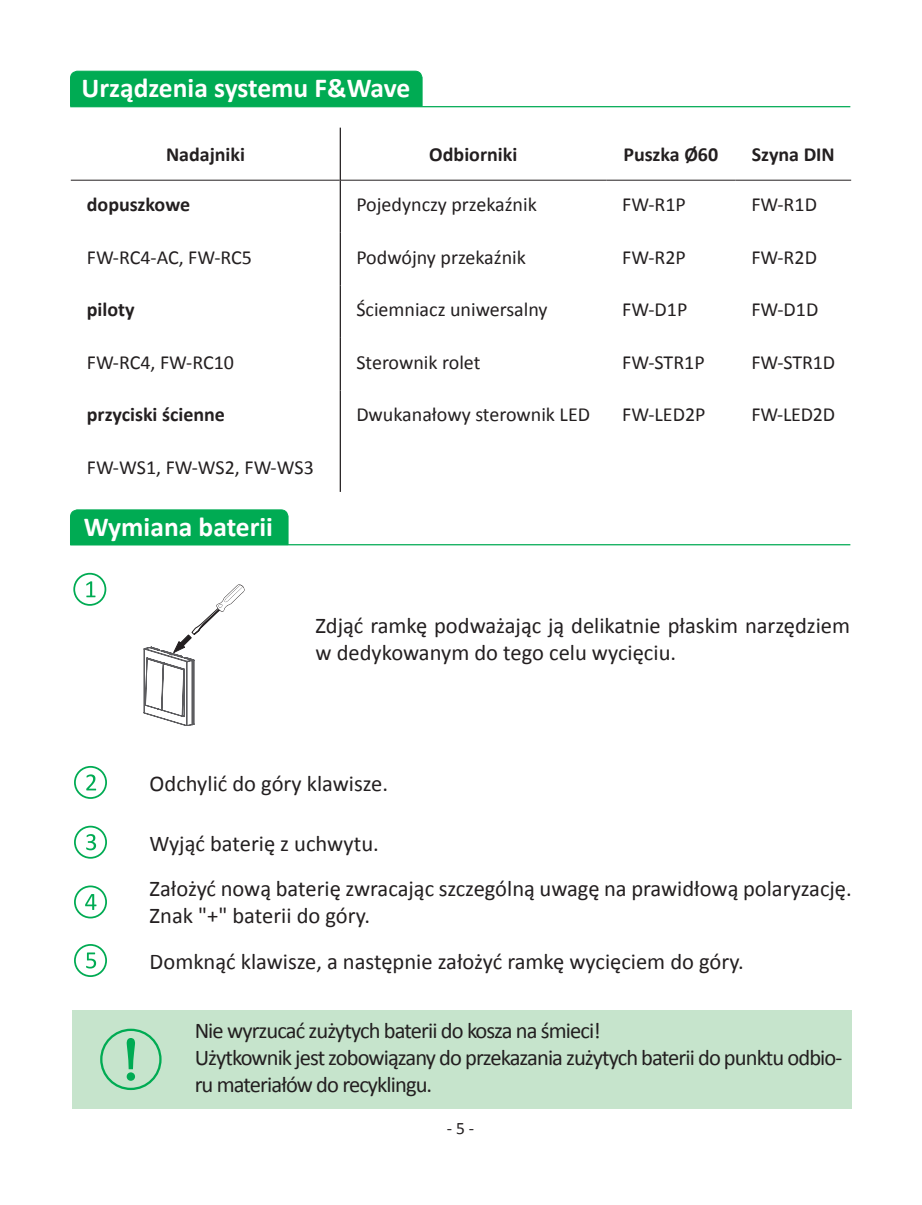
<style>
.page{position:relative;width:922px;height:1205px;background:#fff}
.page>*{position:absolute;margin:0;border:0;box-sizing:border-box;transform-origin:0 0}
.t1{font:700 27.5px "Calibri";color:#fff}
.t2{font:22.5px/27px "Calibri";letter-spacing:-.005em;color:#231f20}
.t3{font:22.5px/27px "Calibri";letter-spacing:-.04em;color:#231f20}
.t4{font:20px "Calibri";color:#231f20}
.t5{font:700 20px "Calibri";color:#231f20}
.t6{font:17.5px "Calibri";color:#231f20}
</style>
<div class="page">
<div style="left:70px;top:509px;width:218px;height:35px;background:#00ab53"></div>
<hr style="left:70px;top:544px;width:780px;height:1px;background:#00ab53">
<div style="left:70px;top:71px;width:352px;height:35px;background:#00ab53"></div>
<hr style="left:70px;top:106px;width:780px;height:1px;background:#00ab53">
<svg style="left:144px;top:584px;width:100px;height:142px"></svg>
<div style="left:185px;top:1011px;width:666px;height:98px;background:#c6e4cc"></div>
<div style="left:72px;top:1011px;width:113px;height:98px;background:#c6e4cc"></div>
<div style="left:100px;top:1028px;width:61px;height:62px;border:2px solid #00ab53;border-radius:50%"></div>
<svg style="left:126px;top:1038px;width:9px;height:43px"></svg>
<hr style="left:71px;top:180px;width:268px;height:1px;background:#231f20">
<hr style="left:341px;top:180px;width:265px;height:1px;background:#231f20">
<hr style="left:606px;top:180px;width:129px;height:1px;background:#231f20">
<hr style="left:735px;top:180px;width:116px;height:1px;background:#231f20">
<hr style="left:339px;top:128px;width:2px;height:52px;background:#231f20">
<hr style="left:339px;top:180px;width:2px;height:53px;background:#231f20">
<hr style="left:339px;top:233px;width:2px;height:52px;background:#231f20">
<hr style="left:339px;top:285px;width:2px;height:53px;background:#231f20">
<hr style="left:339px;top:338px;width:2px;height:52px;background:#231f20">
<hr style="left:339px;top:390px;width:2px;height:53px;background:#231f20">
<hr style="left:339px;top:443px;width:2px;height:49px;background:#231f20">
<div style="left:73px;top:573px;width:33px;height:33px;border:2px solid #00ab53;border-radius:50%"></div>
<svg style="left:86px;top:581px;width:9px;height:16px"></svg>
<div style="left:74px;top:766px;width:33px;height:33px;border:2px solid #00ab53;border-radius:50%"></div>
<svg style="left:86px;top:774px;width:10px;height:16px"></svg>
<div style="left:74px;top:826px;width:33px;height:32px;border:2px solid #00ab53;border-radius:50%"></div>
<svg style="left:86px;top:834px;width:10px;height:16px"></svg>
<div style="left:74px;top:885px;width:33px;height:33px;border:2px solid #00ab53;border-radius:50%"></div>
<svg style="left:85px;top:894px;width:11px;height:16px"></svg>
<div style="left:74px;top:944px;width:33px;height:33px;border:2px solid #00ab53;border-radius:50%"></div>
<svg style="left:86px;top:952px;width:10px;height:16px"></svg>
<p class="t1" style="left:81px;top:69px;width:330px">Urządzenia systemu F&amp;Wave</p>
<p class="t5" style="left:166px;top:141px;width:80px">Nadajniki</p>
<p class="t5" style="left:429px;top:141px;width:89px">Odbiorniki</p>
<p class="t5" style="left:623px;top:141px;width:96px">Puszka Ø60</p>
<p class="t5" style="left:751px;top:141px;width:84px">Szyna DIN</p>
<p class="t5" style="left:87px;top:190px;width:105px">dopuszkowe</p>
<p class="t4" style="left:356px;top:191px;width:182px">Pojedynczy przekaźnik</p>
<p class="t4" style="left:622px;top:191px;width:65px">FW-R1P</p>
<p class="t4" style="left:751px;top:191px;width:67px">FW-R1D</p>
<p class="t4" style="left:87px;top:243px;width:167px">FW-RC4-AC, FW-RC5</p>
<p class="t4" style="left:356px;top:243px;width:171px">Podwójny przekaźnik</p>
<p class="t4" style="left:622px;top:243px;width:65px">FW-R2P</p>
<p class="t4" style="left:751px;top:243px;width:67px">FW-R2D</p>
<p class="t5" style="left:87px;top:295px;width:49px">piloty</p>
<p class="t4" style="left:356px;top:296px;width:193px">Ściemniacz uniwersalny</p>
<p class="t4" style="left:622px;top:296px;width:67px">FW-D1P</p>
<p class="t4" style="left:751px;top:296px;width:68px">FW-D1D</p>
<p class="t4" style="left:87px;top:348px;width:149px">FW-RC4, FW-RC10</p>
<p class="t4" style="left:356px;top:348px;width:126px">Sterownik rolet</p>
<p class="t4" style="left:622px;top:348px;width:84px">FW-STR1P</p>
<p class="t4" style="left:751px;top:348px;width:85px">FW-STR1D</p>
<p class="t5" style="left:87px;top:401px;width:140px">przyciski ścienne</p>
<p class="t4" style="left:356px;top:401px;width:235px">Dwukanałowy sterownik LED</p>
<p class="t4" style="left:622px;top:401px;width:85px">FW-LED2P</p>
<p class="t4" style="left:751px;top:401px;width:85px">FW-LED2D</p>
<p class="t4" style="left:87px;top:453px;width:228px">FW-WS1, FW-WS2, FW-WS3</p>
<p class="t1" style="left:84px;top:507px;width:191px">Wymiana baterii</p>
<p class="t2" style="left:315px;top:611px;width:536px">Zdjąć ramkę podważając ją delikatnie płaskim narzędziem w dedykowanym do tego celu wycięciu.</p>
<p class="t2" style="left:150px;top:770px;width:240px">Odchylić do góry klawisze.</p>
<p class="t2" style="left:150px;top:829px;width:231px">Wyjąć baterię z uchwytu.</p>
<p class="t2" style="left:150px;top:875px;width:703px">Założyć nową baterię zwracając szczególną uwagę na prawidłową polaryzację.<br>Znak "+" baterii do góry.</p>
<p class="t2" style="left:150px;top:947px;width:595px">Domknąć klawisze, a następnie założyć ramkę wycięciem do góry.</p>
<p class="t3" style="left:195px;top:1016px;width:649px">Nie wyrzucać zużytych baterii do kosza na śmieci!<br>Użytkownik jest zobowiązany do przekazania zużytych baterii do punktu odbio&shy;ru materiałów do recyklingu.</p>
<p class="t6" style="left:446px;top:1116px;width:29px">- 5 -</p>
</div>
